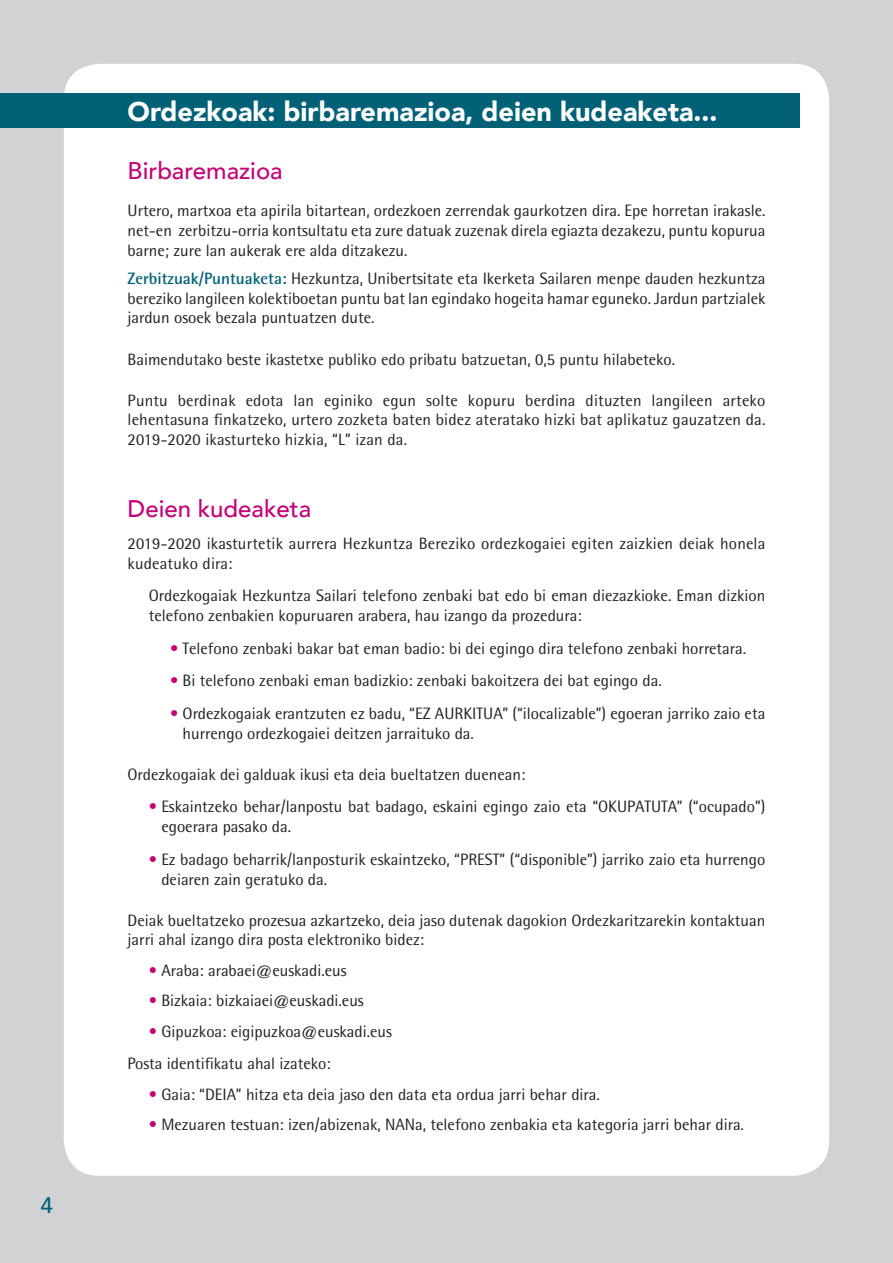
<style>
.page{position:relative;width:893px;height:1263px;background:#d1d2d4}
.page>*{position:absolute;margin:0;border:0;box-sizing:border-box;transform-origin:0 0}
.t1{font:900 27px "Avenir";color:#fff}
.t2{font:500 24px "Avenir";color:#c30175}
.t3{font:500 22.5px "Avenir";color:#006176}
.t4{font:16.5px/19.8px "Rotis Semi Sans";color:#231f20}
.s1{font-weight:700;color:#006176}
.s2{color:#c30175}
</style>
<div class="page">
<div style="left:64px;top:64px;width:765px;height:1112px;background:#fff;border-radius:35px"></div>
<div style="left:0;top:94px;width:799px;height:34px;background:#006176"></div>
<h3 class="t3" style="left:41px;top:1186px;width:14px">4</h3>
<h1 class="t1" style="left:128px;top:88px;width:591px">Ordezkoak: birbaremazioa, deien kudeaketa...</h1>
<h2 class="t2" style="left:128px;top:150px;width:157px">Birbaremazioa</h2>
<p class="t4" style="left:128px;top:200px;width:639px;text-align:justify">Urtero, martxoa eta apirila bitartean, ordezkoen zerrendak gaurkotzen dira. Epe horretan irakasle. net-en zerbitzu-orria kontsultatu eta zure datuak zuzenak direla egiazta dezakezu, puntu kopurua barne; zure lan aukerak ere alda ditzakezu.</p>
<p class="t4" style="left:128px;top:268px;width:639px;text-align:justify"><span class="s1">Zerbitzuak/Puntuaketa:</span> Hezkuntza, Unibertsitate eta Ikerketa Sailaren menpe dauden hezkuntza bereziko langileen kolektiboetan puntu bat lan egindako hogeita hamar eguneko. Jardun partzialek jardun osoek bezala puntuatzen dute.</p>
<p class="t4" style="left:128px;top:349px;width:549px">Baimendutako beste ikastetxe publiko edo pribatu batzuetan, 0,5 puntu hilabeteko.</p>
<p class="t4" style="left:128px;top:390px;width:639px;text-align:justify">Puntu berdinak edota lan eginiko egun solte kopuru berdina dituzten langileen arteko lehentasuna finkatzeko, urtero zozketa baten bidez ateratako hizki bat aplikatuz gauzatzen da.<br>2019-2020 ikasturteko hizkia, “L” izan da.</p>
<h2 class="t2" style="left:128px;top:487px;width:185px">Deien kudeaketa</h2>
<p class="t4" style="left:128px;top:533px;width:639px">2019-2020 ikasturtetik aurrera Hezkuntza Bereziko ordezkogaiei egiten zaizkien deiak honela kudeatuko dira:</p>
<p class="t4" style="left:149px;top:586px;width:618px">Ordezkogaiak Hezkuntza Sailari telefono zenbaki bat edo bi eman diezazkioke. Eman dizkion telefono zenbakien kopuruaren arabera, hau izango da prozedura:</p>
<p class="t4" style="left:170px;top:638px;width:578px"><span class="s2">•</span> Telefono zenbaki bakar bat eman badio: bi dei egingo dira telefono zenbaki horretara.</p>
<p class="t4" style="left:170px;top:671px;width:493px"><span class="s2">•</span> Bi telefono zenbaki eman badizkio: zenbaki bakoitzera dei bat egingo da.</p>
<p class="t4" style="left:183px;top:703px;width:584px;text-indent:-13px"><span class="s2">•</span> Ordezkogaiak erantzuten ez badu, “EZ AURKITUA” (“ilocalizable”) egoeran jarriko zaio eta hurrengo ordezkogaiei deitzen jarraituko da.</p>
<p class="t4" style="left:128px;top:764px;width:399px">Ordezkogaiak dei galduak ikusi eta deia bueltatzen duenean:</p>
<p class="t4" style="left:161px;top:797px;width:606px;text-indent:-13px"><span class="s2">•</span> Eskaintzeko behar/lanpostu bat badago, eskaini egingo zaio eta “OKUPATUTA” (“ocupado”) egoerara pasako da.</p>
<p class="t4" style="left:161px;top:849px;width:606px;text-indent:-13px"><span class="s2">•</span> Ez badago beharrik/lanposturik eskaintzeko, “PREST” (“disponible”) jarriko zaio eta hurrengo deiaren zain geratuko da.</p>
<p class="t4" style="left:128px;top:910px;width:639px">Deiak bueltatzeko prozesua azkartzeko, deia jaso dutenak dagokion Ordezkaritzarekin kontaktuan jarri ahal izango dira posta elektroniko bidez:</p>
<p class="t4" style="left:149px;top:960px;width:199px"><span class="s2">•</span> Araba: arabaei@euskadi.eus</p>
<p class="t4" style="left:149px;top:990px;width:216px"><span class="s2">•</span> Bizkaia: bizkaiaei@euskadi.eus</p>
<p class="t4" style="left:128px;top:1015px;width:266px;line-height:32.5px;text-indent:21px"><span class="s2">•</span> Gipuzkoa: eigipuzkoa@euskadi.eus<br>Posta identifikatu ahal izateko:</p>
<p class="t4" style="left:149px;top:1084px;width:452px"><span class="s2">•</span> Gaia: “DEIA” hitza eta deia jaso den data eta ordua jarri behar dira.</p>
<p class="t4" style="left:149px;top:1114px;width:597px"><span class="s2">•</span> Mezuaren testuan: izen/abizenak, NANa, telefono zenbakia eta kategoria jarri behar dira.</p>
</div>
